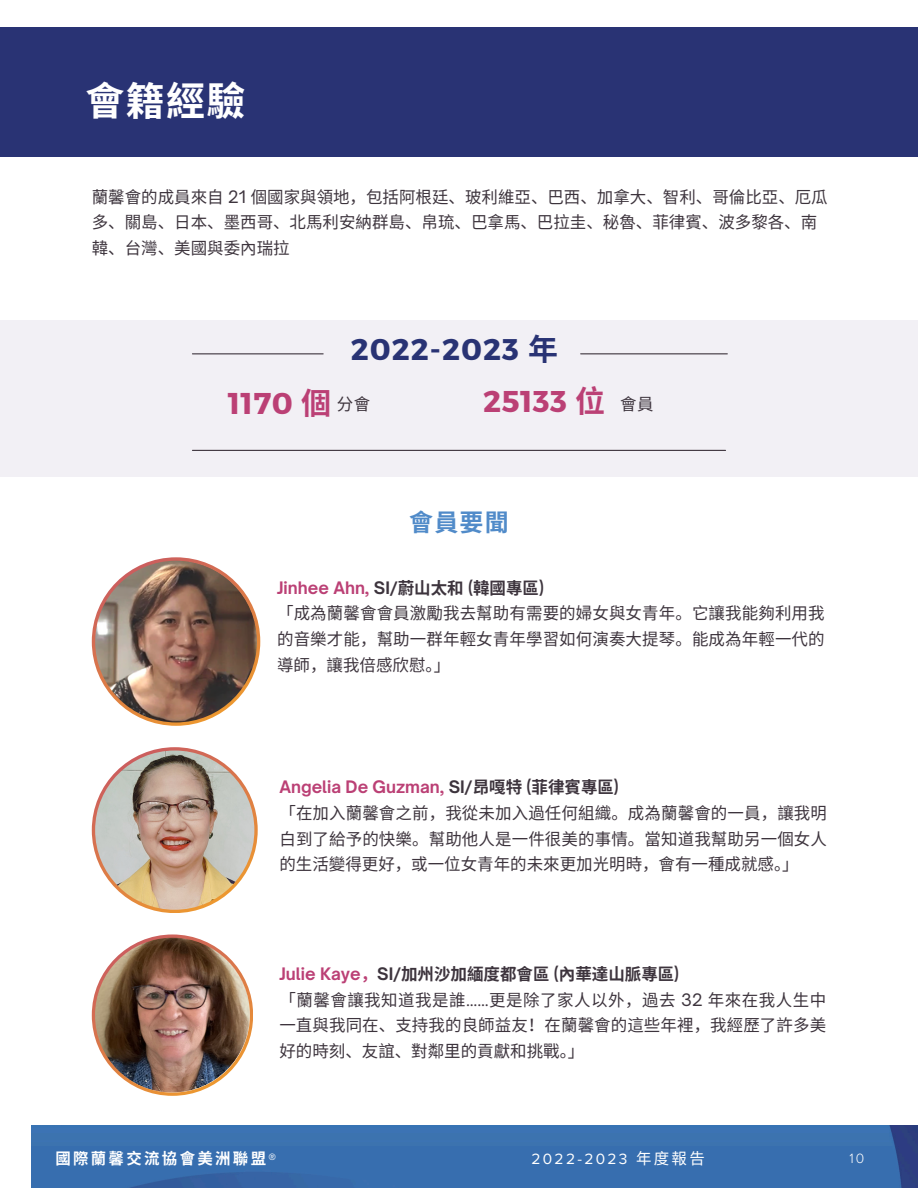
<style>
.page{position:relative;width:918px;height:1188px;background:#fff}
.page>*{position:absolute;margin:0;border:0;box-sizing:border-box;transform-origin:0 0}
.t1{font:700 39px "Noto Sans CJ Ksc";color:#fff}
.t2{font:700 30px "Montserrat";letter-spacing:.015em;color:#bb4075}
.t3{font:700 30px "Montserrat";letter-spacing:.035em;color:#293374}
.t4{font:700 24px "Noto Sans CJ Ksc";color:#518bc9}
.t5{font:16.5px/25.8px "Noto Sans CJ Ksc";color:#3d343d;text-align:justify}
.t6{font:700 16.5px "Open Sauce One";color:#bb4075}
.t7{font:700 16.5px "Noto Sans CJ Ksc";color:#3d343d}
.t8{font:700 15.45px "Noto Sans CJ Ksc";letter-spacing:.15em;color:#fff}
.t9{font:15.45px "Proxima Nova";letter-spacing:.15em;color:#fff}
.t10{font:300 13.95px "Proxima Nova";color:#fff}
.s1{font-family:"Open Sauce One"}
.s2{font-family:"Noto Sans CJ Ksc"}
.s3{color:#3d343d}
.s4{font-family:"Noto Sans CJ Ksc";color:#3d343d}
.s5{font-family:"Open Sauce One";color:#bb4075}
.s6{color:#bb4075}
.s7{font-family:"Proxima Nova"}
</style>
<div class="page">
<div style="left:0;top:320px;width:918px;height:157px;background:#f2f0f5"></div>
<img style="left:92px;top:747px;width:165px;height:166px">
<img style="left:92px;top:934px;width:161px;height:161px">
<div style="left:0;top:27px;width:918px;height:130px;background:#293374"></div>
<img style="left:92px;top:557px;width:168px;height:169px">
<hr style="left:192px;top:353px;width:131px;height:1px;background:#3d343d">
<hr style="left:581px;top:353px;width:146px;height:1px;background:#3d343d">
<hr style="left:192px;top:450px;width:534px;height:1px;background:#3d343d">
<div style="left:32px;top:1125px;width:886px;height:63px;background:#376eaf"></div>
<p class="t1" style="left:86px;top:70px;width:162px">會籍經驗</p>
<p class="t5" style="left:92px;top:183px;width:736px;text-align:left">蘭馨會的成員來自 <span class="s1">21</span> 個國家與領地，包括阿根廷、玻利維亞、巴西、加拿大、智利、哥倫比亞、厄瓜多、關島、日本、墨西哥、北馬利安納群島、帛琉、巴拿馬、巴拉圭、秘魯、菲律賓、波多黎各、南韓、台灣、美國與委內瑞拉</p>
<p class="t3" style="left:351px;top:330px;width:209px">2022-2023 <span class="s2">年</span></p>
<p class="t2" style="left:228px;top:383px;width:105px">1170 <span class="s2">個</span></p>
<p class="t5" style="left:337px;top:391px;width:35px">分會</p>
<p class="t2" style="left:483px;top:381px;width:123px">25133 <span class="s2">位</span></p>
<p class="t5" style="left:620px;top:391px;width:35px">會員</p>
<p class="t4" style="left:409px;top:503px;width:101px">會員要聞</p>
<h5 class="t6" style="left:277px;top:577px;width:268px">Jinhee Ahn, <span class="s3">SI/</span><span class="s4">蔚山太和</span> <span class="s3">(</span><span class="s4">韓國專區</span><span class="s3">)</span></h5>
<p class="t5" style="left:277px;top:600px;width:549px">「成為蘭馨會會員激勵我去幫助有需要的婦女與女青年。它讓我能夠利用我的音樂才能，幫助一群年輕女青年學習如何演奏大提琴。能成為年輕一代的導師，讓我倍感欣慰。」</p>
<h4 class="t6" style="left:279px;top:776px;width:341px">Angelia De Guzman, <span class="s3">SI/</span><span class="s4">昂嘎特</span> <span class="s3">(</span><span class="s4">菲律賓專區</span><span class="s3">)</span></h4>
<h3 class="t5" style="left:279px;top:799px;width:549px">「在加入蘭馨會之前，我從未加入過任何組織。成為蘭馨會的一員，讓我明白到了給予的快樂。幫助他人是一件很美的事情。當知道我幫助另一個女人的生活變得更好，或一位女青年的未來更加光明時，會有一種成就感。」</h3>
<h3 class="t7" style="left:279px;top:961px;width:401px"><span class="s5">Julie Kaye</span><span class="s6">，</span><span class="s1">SI/</span>加州沙加緬度都會區 <span class="s1">(</span>內華達山脈專區<span class="s1">)</span></h3>
<p class="t5" style="left:279px;top:986px;width:548px">「蘭馨會讓我知道我是誰<span class="s1">……</span>更是除了家人以外，過去 <span class="s1">32</span> 年來在我人生中一直與我同在、支持我的良師益友！在蘭馨會的這些年裡，我經歷了許多美好的時刻、友誼、對鄰里的貢獻和挑戰。」</p>
<p class="t8" style="left:55px;top:1146px;width:222px">國際蘭馨交流協會美洲聯盟<span class="s7">®</span></p>
<p class="t9" style="left:531px;top:1152px;width:175px">2022-2023 <span class="s2">年度報告</span></p>
<p class="t10" style="left:850px;top:1152px;width:16px">10</p>
</div>
